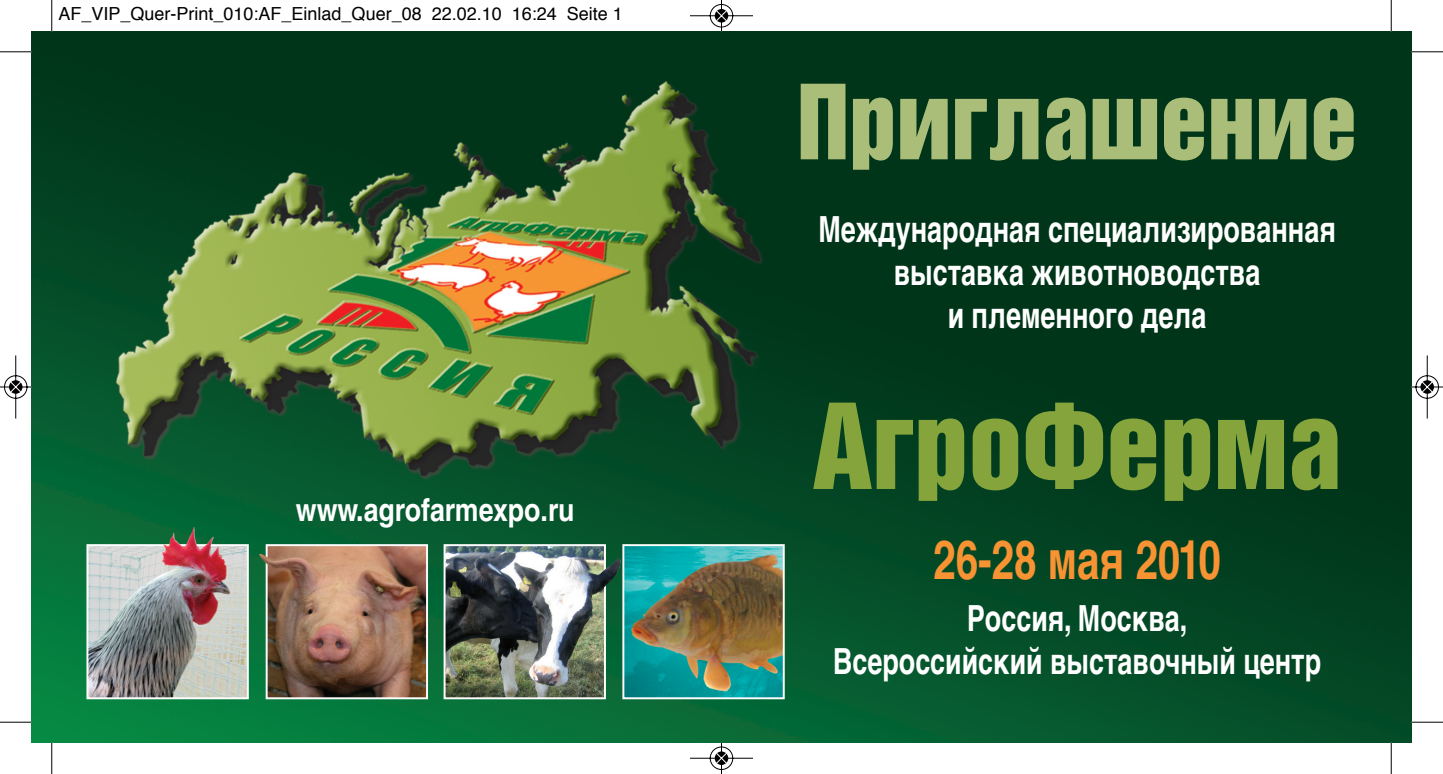
<style>
.page{position:relative;width:1443px;height:774px;background:#fff}
.page>*{position:absolute;margin:0;border:0;box-sizing:border-box;transform-origin:0 0}
.t1{font:108px "Helvetica Inserat Cyr Upright";color:#85a43b}
.t2{font:94.5px "Helvetica Inserat Cyr Upright";color:#aabe79}
.t3{font:700 54px "Helvetica Cyr";color:#f79332;scale:.75 1}
.t4{font:700 36px/43.2px "Helvetica Cyr";color:#fff;text-align:center;scale:.75 1}
.t5{font:700 31.5px "Helvetica Cyr";color:#fff;scale:.85 1}
.t6{font:18px "Helvetica";color:#000}
</style>
<div class="page">
<img style="left:32px;top:32px;width:1379px;height:710px">
<img style="left:447px;top:547px;width:156px;height:149px">
<div style="left:444px;top:544px;width:162px;height:155px;border:2px solid #fff"></div>
<img style="left:599px;top:557px;width:21px;height:34px">
<img style="left:625px;top:547px;width:157px;height:149px">
<div style="left:622px;top:544px;width:163px;height:155px;border:2px solid #fff"></div>
<img style="left:89px;top:547px;width:157px;height:149px">
<div style="left:86px;top:544px;width:163px;height:155px;border:2px solid #fff"></div>
<img style="left:269px;top:547px;width:156px;height:149px">
<div style="left:266px;top:544px;width:162px;height:155px;border:2px solid #fff"></div>
<img style="left:259px;top:553px;width:29px;height:17px">
<img style="left:162px;top:526px;width:60px;height:31px">
<hr style="left:51px;top:0;width:1px;height:32px;background:#000">
<hr style="left:0;top:51px;width:32px;height:1px;background:#000">
<hr style="left:1391px;top:0;width:1px;height:32px;background:#000">
<hr style="left:1411px;top:51px;width:32px;height:1px;background:#000">
<hr style="left:51px;top:742px;width:1px;height:31px;background:#000">
<hr style="left:0;top:721px;width:32px;height:1px;background:#000">
<hr style="left:1391px;top:742px;width:1px;height:31px;background:#000">
<hr style="left:1411px;top:721px;width:32px;height:1px;background:#000">
<svg style="left:689px;top:0;width:65px;height:33px"></svg>
<svg style="left:689px;top:741px;width:65px;height:32px"></svg>
<svg style="left:0;top:354px;width:33px;height:65px"></svg>
<svg style="left:1410px;top:354px;width:33px;height:65px"></svg>
<p class="t6" style="left:58px;top:6px;width:566px">AF_VIP_Quer-Print_010:AF_Einlad_Quer_08 22.02.10 16:24 Seite 1</p>
<p class="t5" style="left:296px;top:498px;width:329px">www.agrofarmexpo.ru</p>
<h2 class="t2" style="left:797px;top:84px;width:562px">Приглашение</h2>
<p class="t4" style="left:818px;top:210px;width:691px">Международная специализированная выставка животноводства<br>и племенного дела</p>
<h1 class="t1" style="left:812px;top:402px;width:531px">АгроФерма</h1>
<h3 class="t3" style="left:933px;top:539px;width:385px">26-28 мая 2010</h3>
<p class="t4" style="left:833px;top:599px;width:653px">Россия, Москва,<br>Всероссийский выставочный центр</p>
</div>
